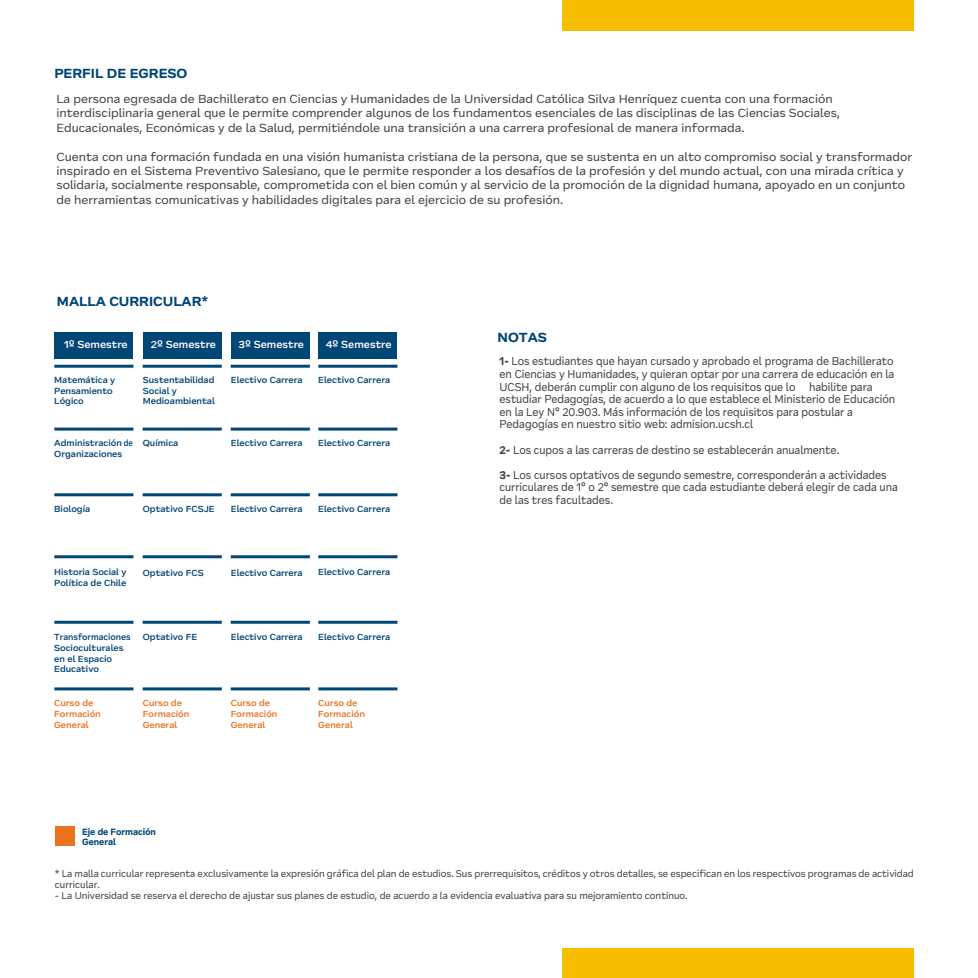
<style>
.page{position:relative;width:978px;height:978px;background:#fff}
.page>*{position:absolute;margin:0;border:0;box-sizing:border-box;transform-origin:0 0}
.t1{font:700 13.5px "Frequenz";color:#004677}
.t2{font:12px/14.4px "Frequenz";color:#444}
.t3{font:11.7px/12.6px "Frequenz";letter-spacing:-.005em;color:#444;scale:.9 1}
.t4{font:500 10.5px "Frequenz";color:#fff}
.t5{font:10.05px/10.8px "Frequenz";letter-spacing:-.005em;color:#454545;scale:.94 1}
.t6{font:700 9.3px/10.1px "Frequenz";letter-spacing:-.005em;color:#004779;scale:.94 1}
.t7{font:500 9px/10.8px "Frequenz";color:#004677}
.t8{font:500 9px/10.8px "Frequenz";color:#ec721d}
.t9{font:500 9px/10.8px "Frequenz";color:#004677;scale:.95 1}
.s1{font-weight:700}
</style>
<div class="page">
<div style="left:55px;top:827px;width:20px;height:19px;background:#ec721d"></div>
<div style="left:562px;top:948px;width:351px;height:30px;background:#f7be00"></div>
<div style="left:562px;top:0;width:351px;height:30px;background:#f7be00"></div>
<div style="left:54px;top:332px;width:79px;height:27px;background:#004677"></div>
<div style="left:143px;top:332px;width:79px;height:27px;background:#004677"></div>
<div style="left:231px;top:332px;width:79px;height:27px;background:#004677"></div>
<div style="left:318px;top:332px;width:79px;height:27px;background:#004677"></div>
<hr style="left:54px;top:365px;width:79px;height:3px;background:#004677">
<hr style="left:143px;top:365px;width:79px;height:3px;background:#004677">
<hr style="left:231px;top:365px;width:79px;height:3px;background:#004677">
<hr style="left:318px;top:365px;width:79px;height:3px;background:#004677">
<hr style="left:54px;top:428px;width:79px;height:3px;background:#004677">
<hr style="left:143px;top:428px;width:79px;height:3px;background:#004677">
<hr style="left:231px;top:428px;width:79px;height:3px;background:#004677">
<hr style="left:318px;top:428px;width:79px;height:3px;background:#004677">
<hr style="left:54px;top:493px;width:79px;height:3px;background:#004677">
<hr style="left:143px;top:493px;width:79px;height:3px;background:#004677">
<hr style="left:231px;top:493px;width:79px;height:3px;background:#004677">
<hr style="left:318px;top:493px;width:79px;height:3px;background:#004677">
<hr style="left:54px;top:555px;width:79px;height:3px;background:#004677">
<hr style="left:143px;top:555px;width:79px;height:3px;background:#004677">
<hr style="left:231px;top:555px;width:79px;height:3px;background:#004677">
<hr style="left:318px;top:555px;width:79px;height:3px;background:#004677">
<hr style="left:54px;top:621px;width:79px;height:3px;background:#004677">
<hr style="left:143px;top:621px;width:79px;height:3px;background:#004677">
<hr style="left:231px;top:621px;width:79px;height:3px;background:#004677">
<hr style="left:318px;top:621px;width:79px;height:3px;background:#004677">
<hr style="left:54px;top:687px;width:79px;height:3px;background:#004677">
<hr style="left:143px;top:687px;width:79px;height:3px;background:#004677">
<hr style="left:231px;top:687px;width:79px;height:3px;background:#004677">
<hr style="left:318px;top:687px;width:79px;height:3px;background:#004677">
<p class="t1" style="left:54px;top:63px;width:135px">PERFIL DE EGRESO</p>
<p class="t2" style="left:56px;top:92px;width:785px">La persona egresada de Bachillerato en Ciencias y Humanidades de la Universidad Católica Silva Henríquez cuenta con una formación interdisciplinaria general que le permite comprender algunos de los fundamentos esenciales de las disciplinas de las Ciencias Sociales,<br>Educacionales, Económicas y de la Salud, permitiéndole una transición a una carrera profesional de manera informada.</p>
<p class="t2" style="left:56px;top:149px;width:857px">Cuenta con una formación fundada en una visión humanista cristiana de la persona, que se sustenta en un alto compromiso social y transformador inspirado en el Sistema Preventivo Salesiano, que le permite responder a los desafíos de la profesión y del mundo actual, con una mirada crítica y solidaria, socialmente responsable, comprometida con el bien común y al servicio de la promoción de la dignidad humana, apoyado en un conjunto de herramientas comunicativas y habilidades digitales para el ejercicio de su profesión.</p>
<p class="t1" style="left:57px;top:291px;width:153px">MALLA CURRICULAR*</p>
<p class="t4" style="left:64px;top:336px;width:65px">1º Semestre</p>
<p class="t4" style="left:151px;top:336px;width:67px">2º Semestre</p>
<p class="t4" style="left:239px;top:336px;width:67px">3º Semestre</p>
<p class="t4" style="left:326px;top:336px;width:67px">4º Semestre</p>
<p class="t7" style="left:54px;top:374px;width:63px">Matemática y<br>Pensamiento<br>Lógico</p>
<p class="t7" style="left:143px;top:374px;width:73px">Sustentabilidad</p>
<p class="t7" style="left:318px;top:374px;width:73px">Electivo Carrera</p>
<p class="t7" style="left:231px;top:374px;width:73px">Electivo Carrera</p>
<p class="t7" style="left:143px;top:385px;width:74px">Social y<br>Medioambiental</p>
<p class="t7" style="left:54px;top:438px;width:80px">Administración de<br>Organizaciones</p>
<p class="t7" style="left:143px;top:438px;width:37px">Química</p>
<p class="t7" style="left:231px;top:438px;width:73px">Electivo Carrera</p>
<p class="t7" style="left:318px;top:438px;width:73px">Electivo Carrera</p>
<p class="t7" style="left:54px;top:504px;width:38px">Biología</p>
<p class="t7" style="left:143px;top:504px;width:73px">Optativo FCSJE</p>
<p class="t7" style="left:231px;top:504px;width:73px">Electivo Carrera</p>
<p class="t7" style="left:318px;top:504px;width:73px">Electivo Carrera</p>
<p class="t7" style="left:54px;top:567px;width:74px">Historia Social y<br>Política de Chile</p>
<p class="t7" style="left:143px;top:567px;width:62px">Optativo FCS</p>
<p class="t7" style="left:231px;top:567px;width:73px">Electivo Carrera</p>
<p class="t7" style="left:318px;top:567px;width:73px">Electivo Carrera</p>
<p class="t9" style="left:54px;top:631px;width:82px">Transformaciones<br>Socioculturales en el Espacio<br>Educativo</p>
<p class="t7" style="left:143px;top:631px;width:56px">Optativo FE</p>
<p class="t7" style="left:231px;top:631px;width:73px">Electivo Carrera</p>
<p class="t7" style="left:318px;top:631px;width:73px">Electivo Carrera</p>
<p class="t8" style="left:54px;top:698px;width:48px">Curso de<br>Formación<br>General</p>
<p class="t8" style="left:143px;top:698px;width:48px">Curso de<br>Formación<br>General</p>
<p class="t8" style="left:231px;top:697px;width:48px">Curso de<br>Formación<br>General</p>
<p class="t8" style="left:318px;top:698px;width:48px">Curso de<br>Formación<br>General</p>
<p class="t6" style="left:82px;top:826px;width:80px">Eje de Formación<br>General</p>
<p class="t1" style="left:497px;top:327px;width:51px">NOTAS</p>
<p class="t3" style="left:500px;top:355px;width:441px"><span class="s1">1-</span> Los estudiantes que hayan cursado y aprobado el programa de Bachillerato en Ciencias y Humanidades, y quieran optar por una carrera de educación en la UCSH, deberán cumplir con alguno de los requisitos que lo habilite para estudiar Pedagogías, de acuerdo a lo que establece el Ministerio de Educación en la Ley N° 20.903. Más información de los requisitos para postular a Pedagogías en nuestro sitio web: admision.ucsh.cl</p>
<p class="t3" style="left:500px;top:437px;width:432px;line-height:25.2px"><span class="s1">2-</span> Los cupos a las carreras de destino se establecerán anualmente.<br><span class="s1">3-</span> Los cursos optativos de segundo semestre, corresponderán a actividades</p>
<p class="t3" style="left:500px;top:481px;width:444px">curriculares de 1° o 2° semestre que cada estudiante deberá elegir de cada una de las tres facultades.</p>
<p class="t5" style="left:55px;top:868px;width:915px">* La malla curricular representa exclusivamente la expresión gráfica del plan de estudios. Sus prerrequisitos, créditos y otros detalles, se especifican en los respectivos programas de actividad curricular.</p>
<p class="t5" style="left:55px;top:889px;width:675px">- La Universidad se reserva el derecho de ajustar sus planes de estudio, de acuerdo a la evidencia evaluativa para su mejoramiento continuo.</p>
</div>
